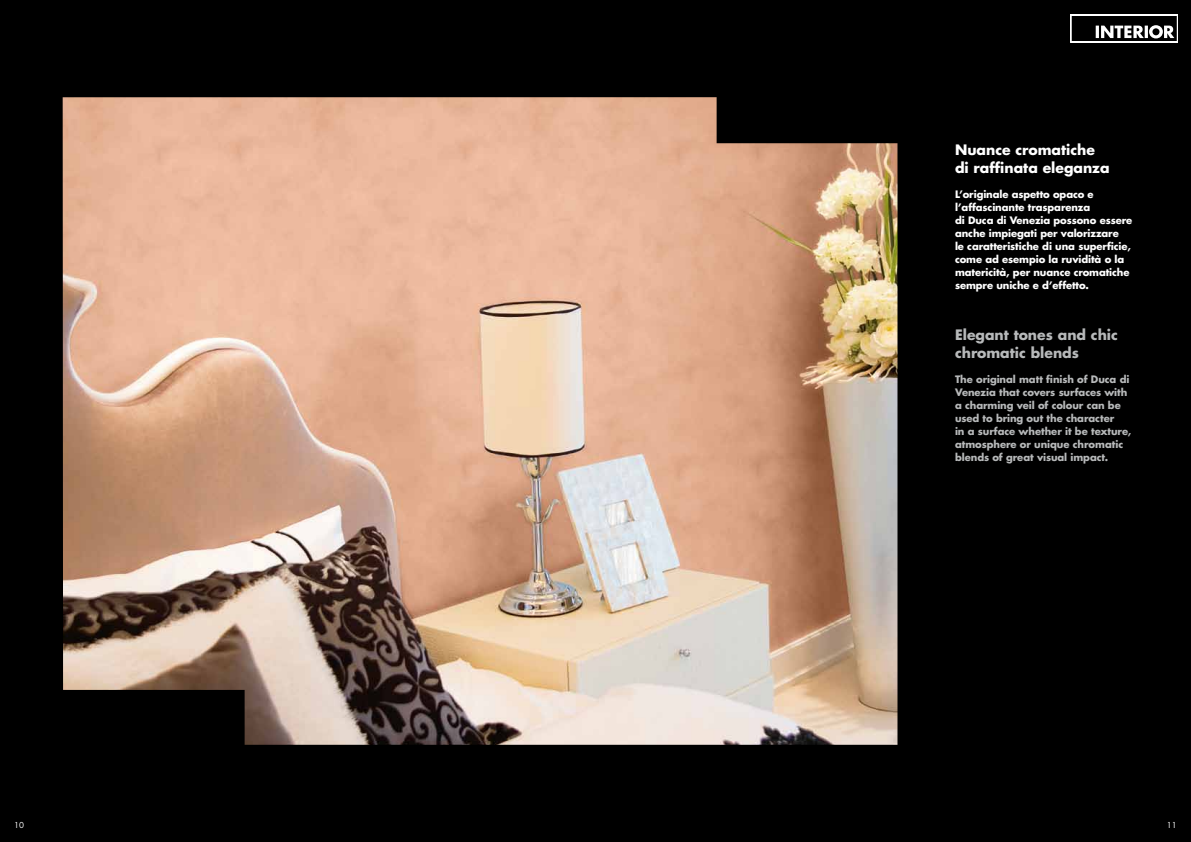
<style>
.page{position:relative;width:1191px;height:842px;background:#000}
.page>*{position:absolute;margin:0;border:0;box-sizing:border-box;transform-origin:0 0}
.t1{font:700 14px/18px "Futura";color:#fff}
.t2{font:700 14px/18px "Futura";color:#b7b9ba}
.t3{font:700 10px/13px "Futura";letter-spacing:-.01em;color:#fff}
.t4{font:700 10px/13px "Futura";letter-spacing:-.005em;color:#b7b9ba}
.t5{font:8px "Futura";color:#fff}
</style>
<div class="page">
<img style="left:63px;top:97px;width:834px;height:648px">
<svg style="left:1069px;top:14px;width:109px;height:29px"></svg>
<h1 class="t1" style="left:955px;top:140px;width:156px">Nuance cromatiche di raffinata eleganza</h1>
<p class="t3" style="left:955px;top:187px;width:179px">L’originale aspetto opaco e l’affascinante trasparenza<br>di Duca di Venezia possono essere anche impiegati per valorizzare<br>le caratteristiche di una superficie, come ad esempio la ruvidità o la matericità, per nuance cromatiche sempre uniche e d’effetto.</p>
<h1 class="t2" style="left:955px;top:325px;width:164px">Elegant tones and chic chromatic blends</h1>
<p class="t4" style="left:955px;top:373px;width:178px">The original matt finish of Duca di<br>Venezia that covers surfaces with a charming veil of colour can be used to bring out the character<br>in a surface whether it be texture, atmosphere or unique chromatic blends of great visual impact.</p>
<p class="t5" style="left:14px;top:819px;width:11px">10</p>
<p class="t5" style="left:1167px;top:819px;width:11px">11</p>
</div>
